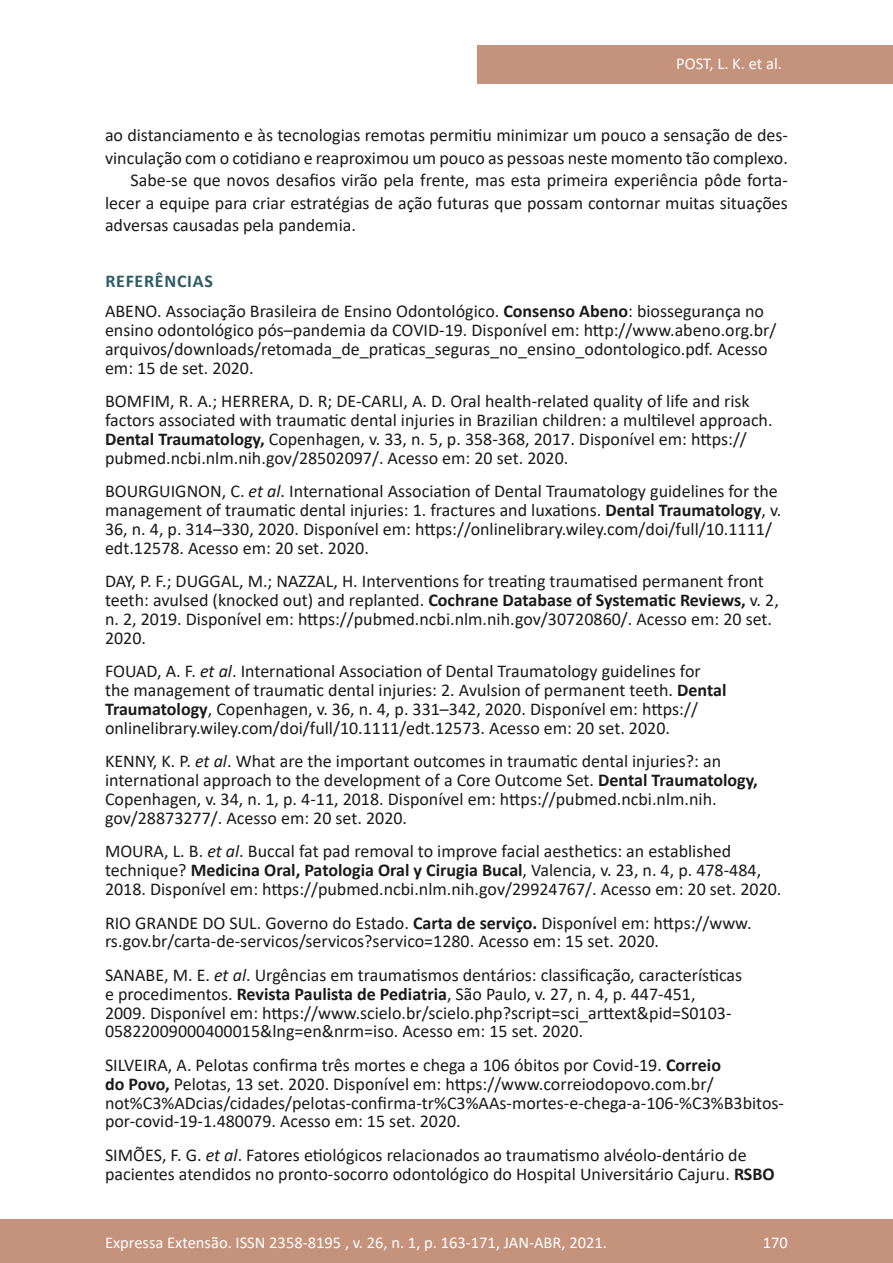
<style>
.page{position:relative;width:893px;height:1263px;background:#fff}
.page>*{position:absolute;margin:0;border:0;box-sizing:border-box;transform-origin:0 0}
.Principal_-_Referênc{font:18px/18.8px "Calibri";color:#1a1a1a}
.Principal_-_Texto{font:18px/22.5px "Calibri";color:#1a1a1a}
.Principal_-_Intertít{font:700 18px "Calibri";letter-spacing:.04em;color:#2e5b65}
.t1{font:16.5px "Calibri";color:#fff}
.s1{font-weight:700}
.s2{font-style:italic}
</style>
<div class="page">
<div style="left:0;top:1219px;width:893px;height:44px;background:#c5927c"></div>
<div style="left:477px;top:45px;width:416px;height:39px;background:#c5927c"></div>
<p class="t1" style="left:676px;top:52px;width:107px">POST, L. K. et al.</p>
<p class="Principal_-_Texto" style="left:105px;top:123px;width:684px">ao distanciamento e às tecnologias remotas permitiu minimizar um pouco a sensação de des&shy;vinculação com o cotidiano e reaproximou um pouco as pessoas neste momento tão complexo.</p>
<p class="Principal_-_Texto" style="left:105px;top:168px;width:684px;text-align:justify;text-indent:26px">Sabe-se que novos desafios virão pela frente, mas esta primeira experiência pôde forta&shy;lecer a equipe para criar estratégias de ação futuras que possam contornar muitas situações adversas causadas pela pandemia.</p>
<p class="Principal_-_Intertít" style="left:105px;top:268px;width:109px">REFERÊNCIAS</p>
<p class="Principal_-_Referênc" style="left:105px;top:301px;width:673px">ABENO. Associação Brasileira de Ensino Odontológico. <span class="s1">Consenso Abeno</span>: biossegurança no ensino odontológico pós–pandemia da COVID-19. Disponível em: http://www.abeno.org.br/ arquivos/downloads/retomada_de_praticas_seguras_no_ensino_odontologico.pdf. Acesso em: 15 de set. 2020.</p>
<p class="Principal_-_Referênc" style="left:105px;top:391px;width:669px">BOMFIM, R. A.; HERRERA, D. R; DE‐CARLI, A. D. Oral health‐related quality of life and risk factors associated with traumatic dental injuries in Brazilian children: a multilevel approach.<br><span class="s1">Dental Traumatology,</span> Copenhagen, v. 33, n. 5, p. 358-368, 2017. Disponível em: https:// pubmed.ncbi.nlm.nih.gov/28502097/. Acesso em: 20 set. 2020.</p>
<p class="Principal_-_Referênc" style="left:105px;top:481px;width:678px">BOURGUIGNON, C. <span class="s2">et al</span>. International Association of Dental Traumatology guidelines for the management of traumatic dental injuries: 1. fractures and luxations. <span class="s1">Dental Traumatology</span>, v.<br>36, n. 4, p. 314–330, 2020. Disponível em: https://onlinelibrary.wiley.com/doi/full/10.1111/ edt.12578. Acesso em: 20 set. 2020.</p>
<p class="Principal_-_Referênc" style="left:105px;top:571px;width:675px">DAY, P. F.; DUGGAL, M.; NAZZAL, H. Interventions for treating traumatised permanent front teeth: avulsed (knocked out) and replanted. <span class="s1">Cochrane Database of Systematic Reviews,</span> v. 2, n. 2, 2019. Disponível em: https://pubmed.ncbi.nlm.nih.gov/30720860/. Acesso em: 20 set.<br>2020.</p>
<p class="Principal_-_Referênc" style="left:105px;top:661px;width:623px">FOUAD, A. F. <span class="s2">et al</span>. International Association of Dental Traumatology guidelines for the management of traumatic dental injuries: 2. Avulsion of permanent teeth. <span class="s1">Dental Traumatology</span>, Copenhagen, v. 36, n. 4, p. 331–342, 2020. Disponível em: https:// onlinelibrary.wiley.com/doi/full/10.1111/edt.12573. Acesso em: 20 set. 2020.</p>
<p class="Principal_-_Referênc" style="left:105px;top:751px;width:654px">KENNY, K. P. <span class="s2">et al</span>. What are the important outcomes in traumatic dental injuries?: an international approach to the development of a Core Outcome Set. <span class="s1">Dental Traumatology, </span>Copenhagen, v. 34, n. 1, p. 4-11, 2018. Disponível em: https://pubmed.ncbi.nlm.nih. gov/28873277/. Acesso em: 20 set. 2020.</p>
<p class="Principal_-_Referênc" style="left:105px;top:841px;width:678px">MOURA, L. B. <span class="s2">et al</span>. Buccal fat pad removal to improve facial aesthetics: an established technique? <span class="s1">Medicina Oral, Patologia Oral y Cirugia Bucal</span>, Valencia, v. 23, n. 4, p. 478-484,<br>2018. Disponível em: https://pubmed.ncbi.nlm.nih.gov/29924767/. Acesso em: 20 set. 2020.</p>
<p class="Principal_-_Referênc" style="left:105px;top:913px;width:648px">RIO GRANDE DO SUL. Governo do Estado. <span class="s1">Carta de serviço.</span> Disponível em: https://www. rs.gov.br/carta-de-servicos/servicos?servico=1280. Acesso em: 15 set. 2020.</p>
<p class="Principal_-_Referênc" style="left:105px;top:965px;width:639px">SANABE, M. E. <span class="s2">et al</span>. Urgências em traumatismos dentários: classificação, características e procedimentos. <span class="s1">Revista Paulista de Pediatria</span>, São Paulo, v. 27, n. 4, p. 447-451,<br>2009. Disponível em: https://www.scielo.br/scielo.php?script=sci_arttext&amp;pid=S0103- 05822009000400015&amp;lng=en&amp;nrm=iso. Acesso em: 15 set. 2020.</p>
<p class="Principal_-_Referênc" style="left:105px;top:1055px;width:681px">SILVEIRA, A. Pelotas confirma três mortes e chega a 106 óbitos por Covid-19. <span class="s1">Correio<br>do Povo,</span> Pelotas, 13 set. 2020. Disponível em: https://www.correiodopovo.com.br/ not%C3%ADcias/cidades/pelotas-confirma-tr%C3%AAs-mortes-e-chega-a-106-%C3%B3bitos&shy;por-covid-19-1.480079. Acesso em: 15 set. 2020.</p>
<p class="Principal_-_Referênc" style="left:105px;top:1145px;width:671px">SIMÕES, F. G. <span class="s2">et al</span>. Fatores etiológicos relacionados ao traumatismo alvéolo-dentário de pacientes atendidos no pronto-socorro odontológico do Hospital Universitário Cajuru. <span class="s1">RSBO</span></p>
<p class="t1" style="left:105px;top:1230px;width:503px">Expressa Extensão. ISSN 2358-8195 , v. 26, n. 1, p. 163-171, JAN-ABR, 2021.</p>
<p class="t1" style="left:763px;top:1230px;width:27px">170</p>
</div>
